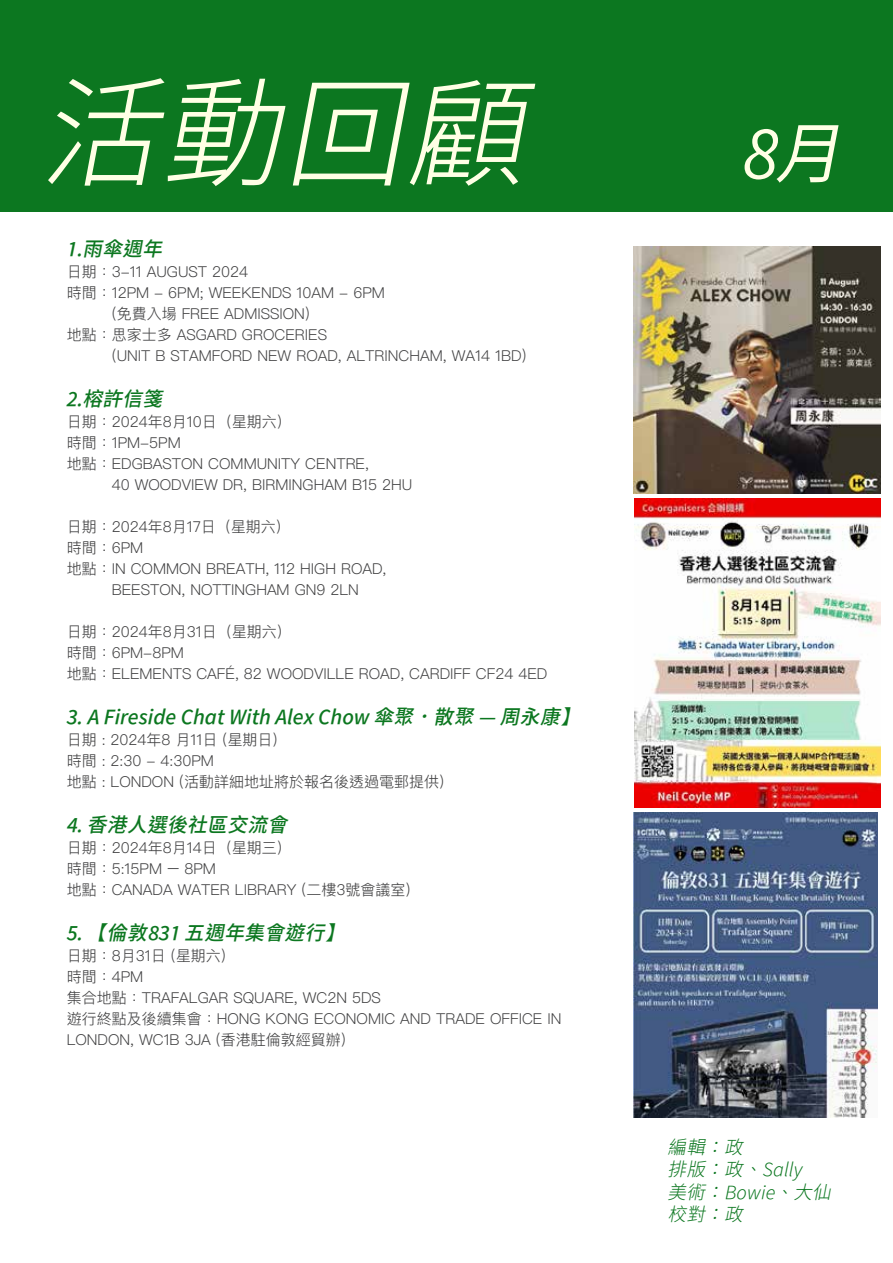
<style>
.page{position:relative;width:893px;height:1263px;background:#fff}
.page>*{position:absolute;margin:0;border:0;box-sizing:border-box;transform-origin:0 0}
.t1{font:italic 300 122.1px "Chiron Hei HKSP";color:#ffffe5}
.t2{font:italic 67.8px "Chiron Hei HKSP";color:#ffffe5}
.t3{font:italic 500 20.1px "Chiron Hei HKSP";color:#0c7720}
.t4{font:italic 300 18.9px/22.6px "Chiron Hei HKSP";color:#0c7720}
.t5{font:300 15px/21px "Ping Fang TC";color:#404041}
</style>
<div class="page">
<div style="left:0;top:0;width:893px;height:212px;background:#0c7720"></div>
<img style="left:634px;top:247px;width:246px;height:246px">
<img style="left:635px;top:498px;width:245px;height:310px">
<img style="left:634px;top:813px;width:244px;height:304px">
<h1 class="t1" style="left:45px;top:64px;width:490px">活動回顧</h1>
<h3 class="t3" style="left:67px;top:237px;width:98px">1.雨傘週年</h3>
<p class="t5" style="left:67px;top:261px;width:183px">日期：3-11 AUGUST 2024</p>
<p class="t5" style="left:67px;top:282px;width:320px">時間：12PM - 6PM; WEEKENDS 10AM - 6PM</p>
<p class="t5" style="left:112px;top:303px;width:200px">(免費入場 FREE ADMISSION)</p>
<p class="t5" style="left:67px;top:324px;width:262px">地點：思家士多 ASGARD GROCERIES</p>
<p class="t5" style="left:112px;top:345px;width:416px">(UNIT B STAMFORD NEW ROAD, ALTRINCHAM, WA14 1BD)</p>
<h3 class="t3" style="left:67px;top:387px;width:98px">2.榕許信箋</h3>
<p class="t5" style="left:67px;top:411px;width:226px">日期：2024年8月10日（星期六）</p>
<p class="t5" style="left:67px;top:432px;width:116px">時間：1PM-5PM</p>
<p class="t5" style="left:67px;top:453px;width:304px">地點：EDGBASTON COMMUNITY CENTRE,</p>
<p class="t5" style="left:112px;top:474px;width:302px">40 WOODVIEW DR, BIRMINGHAM B15 2HU</p>
<p class="t5" style="left:67px;top:516px;width:226px">日期：2024年8月17日（星期六）</p>
<p class="t5" style="left:67px;top:537px;width:78px">時間：6PM</p>
<p class="t5" style="left:67px;top:558px;width:321px">地點：IN COMMON BREATH, 112 HIGH ROAD,</p>
<p class="t5" style="left:112px;top:579px;width:249px">BEESTON, NOTTINGHAM GN9 2LN</p>
<p class="t5" style="left:67px;top:621px;width:482px">日期：2024年8月31日（星期六）<br>時間：6PM-8PM<br>地點：ELEMENTS CAFÉ, 82 WOODVILLE ROAD, CARDIFF CF24 4ED</p>
<h3 class="t3" style="left:67px;top:705px;width:516px">3. A Fireside Chat With Alex Chow 傘聚．散聚 — 周永康】</h3>
<p class="t5" style="left:67px;top:729px;width:379px">日期 : 2024年8 月11日 (星期日)<br>時間 : 2:30 - 4:30PM<br>地點 : LONDON (活動詳細地址將於報名後透過電郵提供)</p>
<h3 class="t3" style="left:67px;top:813px;width:223px">4. 香港人選後社區交流會</h3>
<p class="t5" style="left:67px;top:837px;width:345px">日期：2024年8月14日（星期三）<br>時間：5:15PM – 8PM<br>地點：CANADA WATER LIBRARY (二樓3號會議室)</p>
<h3 class="t3" style="left:67px;top:921px;width:281px">5. 【倫敦831 五週年集會遊行】</h3>
<p class="t5" style="left:67px;top:945px;width:496px">日期：8月31日 (星期六)<br>時間：4PM<br>集合地點：TRAFALGAR SQUARE, WC2N 5DS<br>遊行終點及後續集會：HONG KONG ECONOMIC AND TRADE OFFICE IN<br>LONDON, WC1B 3JA (香港駐倫敦經貿辦)</p>
<h2 class="t2" style="left:742px;top:115px;width:105px">8月</h2>
<p class="t4" style="left:668px;top:1136px;width:165px">編輯：政<br>排版：政、Sally<br>美術：Bowie、大仙校對：政</p>
</div>
